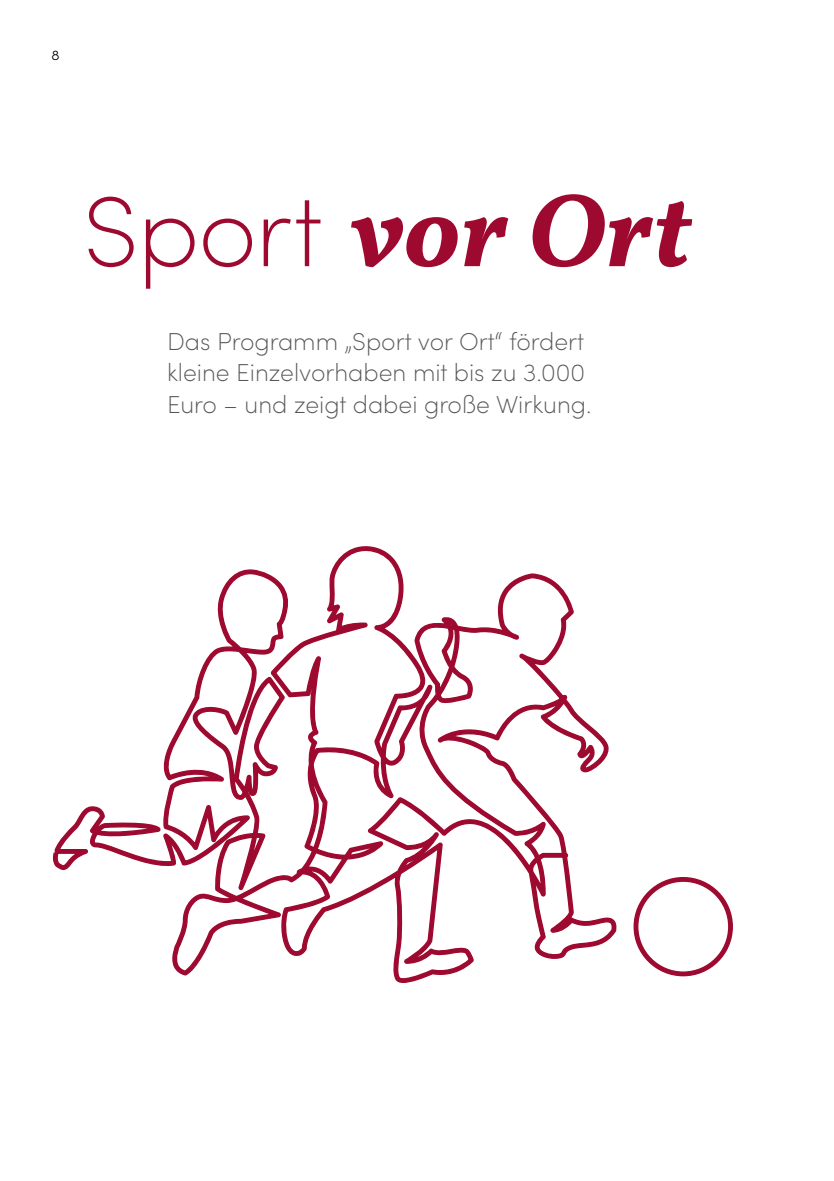
<style>
.page{position:relative;width:834px;height:1181px;background:#fff}
.page>*{position:absolute;margin:0;border:0;box-sizing:border-box;transform-origin:0 0}
.t1{font:italic 600 105px "Vollkorn";color:#9e092f}
.t2{font:200 24.5px/31.5px "Sofia Pro";color:#575756}
.t3{font:300 14px "Sofia Pro";color:#000}
.s1{font-family:"Sofia Pro";font-weight:200;font-style:normal;font-size:99.75px}
</style>
<div class="page">
<svg style="left:53px;top:546px;width:564px;height:437px"></svg>
<svg style="left:633px;top:877px;width:100px;height:100px"></svg>
<p class="t3" style="left:51px;top:45px;width:10px">8</p>
<h1 class="t1" style="left:83px;top:164px;width:609px"><span class="s1">Sport</span> vor Ort</h1>
<p class="t2" style="left:167px;top:324px;width:426px">Das Programm „Sport vor Ort“ fördert kleine Einzelvorhaben mit bis zu 3.000<br>Euro – und zeigt dabei große Wirkung.</p>
</div>
